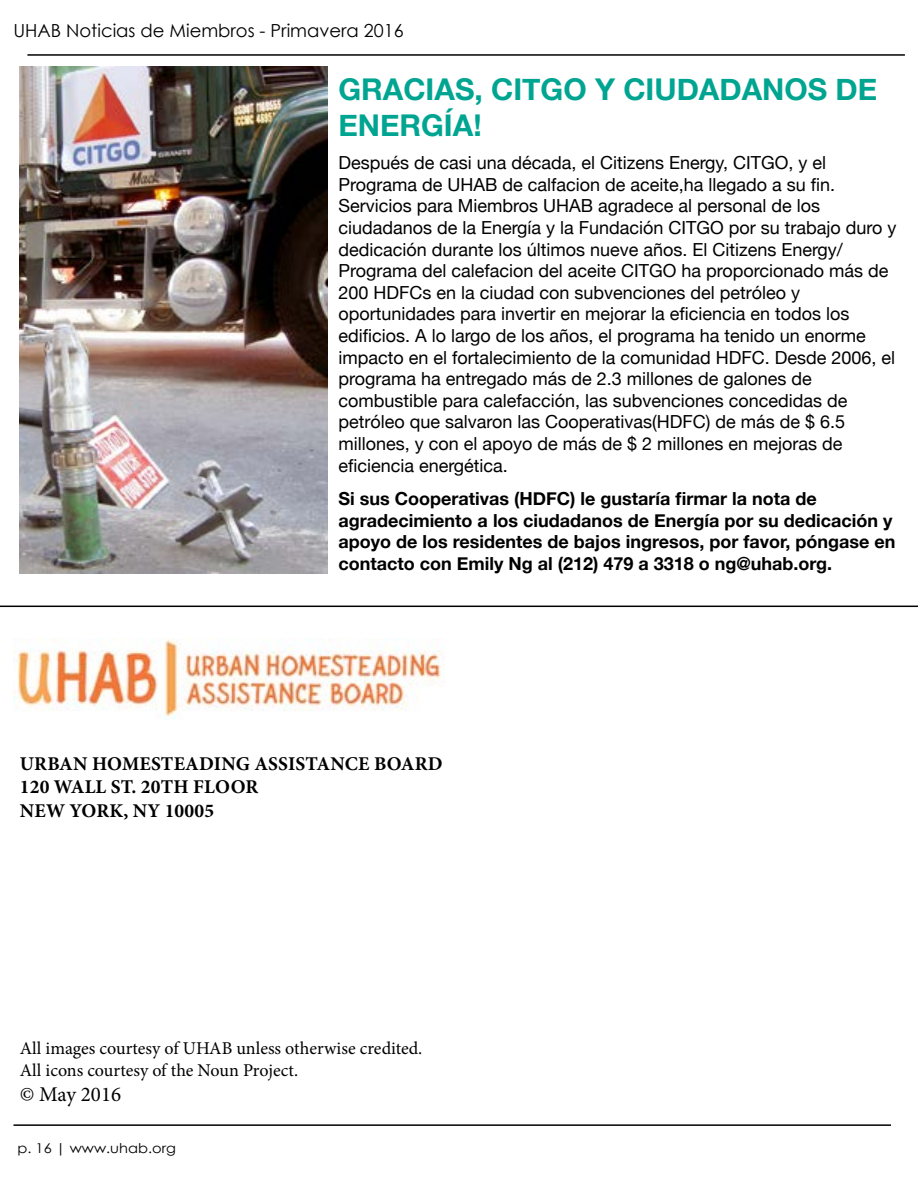
<style>
.page{position:relative;width:918px;height:1188px;background:#fff}
.page>*{position:absolute;margin:0;border:0;box-sizing:border-box;transform-origin:0 0}
.t1{font:700 30px/36px "Helvetica Neue";color:#00a591}
.t2{font:21px "Minion Pro";color:#000}
.t3{font:700 19.5px/23.4px "Minion Pro";letter-spacing:.01em;color:#000}
.t4{font:18px/21.6px "Helvetica Neue";color:#000}
.t5{font:700 18px/21.6px "Helvetica Neue";color:#000}
.t6{font:18px/21.6px "Minion Pro";color:#000}
.t7{font:18px "Century Gothic";color:#000}
.t8{font:13.5px "Century Gothic";color:#000;scale:1.08 1}
</style>
<div class="page">
<hr style="left:27px;top:54px;width:878px;height:2px;background:#000">
<hr style="left:14px;top:1124px;width:877px;height:2px;background:#000">
<img style="left:20px;top:66px;width:308px;height:508px">
<hr style="left:0;top:606px;width:918px;height:1px;background:#000">
<img style="left:14px;top:639px;width:431px;height:81px">
<p class="t7" style="left:14px;top:19px;width:392px">UHAB Noticias de Miembros - Primavera 2016</p>
<h1 class="t1" style="left:338px;top:69px;width:540px">GRACIAS, CITGO Y CIUDADANOS DE<br>ENERGÍA!</h1>
<p class="t4" style="left:338px;top:151px;width:560px">Después de casi una década, el Citizens Energy, CITGO, y el Programa de UHAB de calfacion de aceite,ha llegado a su fin.<br>Servicios para Miembros UHAB agradece al personal de los ciudadanos de la Energía y la Fundación CITGO por su trabajo duro y dedicación durante los últimos nueve años. El Citizens Energy/ Programa del calefacion del aceite CITGO ha proporcionado más de 200 HDFCs en la ciudad con subvenciones del petróleo y oportunidades para invertir en mejorar la eficiencia en todos los edificios. A lo largo de los años, el programa ha tenido un enorme impacto en el fortalecimiento de la comunidad HDFC. Desde 2006, el programa ha entregado más de 2.3 millones de galones de combustible para calefacción, las subvenciones concedidas de petróleo que salvaron las Cooperativas(HDFC) de más de $ 6.5 millones, y con el apoyo de más de $ 2 millones en mejoras de eficiencia energética.</p>
<p class="t5" style="left:338px;top:487px;width:559px">Si sus Cooperativas (HDFC) le gustaría firmar la nota de agradecimiento a los ciudadanos de Energía por su dedicación y apoyo de los residentes de bajos ingresos, por favor, póngase en contacto con Emily Ng al (212) 479 a 3318 o ng@uhab.org.</p>
<p class="t3" style="left:20px;top:752px;width:424px">URBAN HOMESTEADING ASSISTANCE BOARD<br>120 WALL ST. 20TH FLOOR<br>NEW YORK, NY 10005</p>
<p class="t6" style="left:20px;top:1038px;width:404px">All images courtesy of UHAB unless otherwise credited.<br>All icons courtesy of the Noun Project.</p>
<p class="t2" style="left:20px;top:1080px;width:103px">© May 2016</p>
<p class="t8" style="left:18px;top:1140px;width:148px">p. 16 | www.uhab.org</p>
</div>
